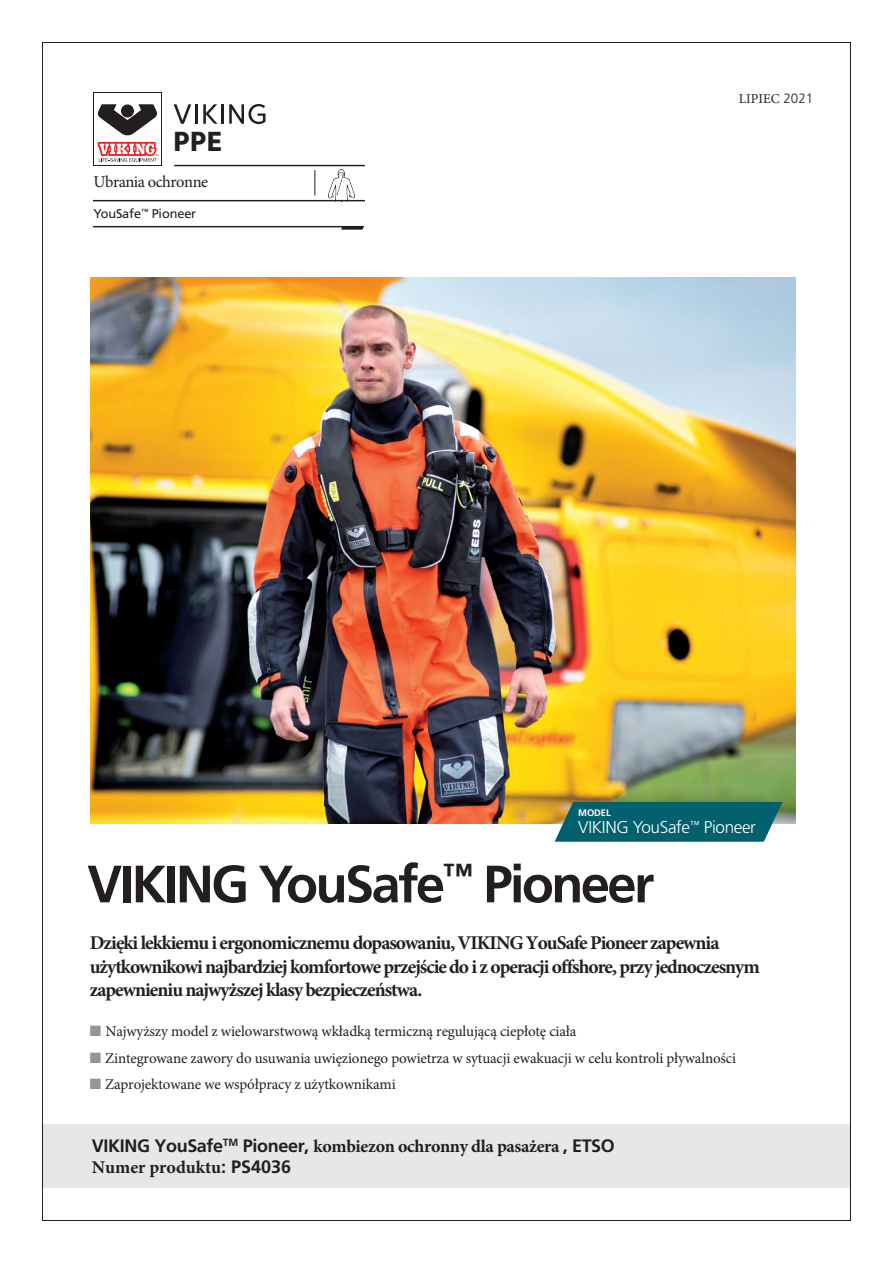
<style>
.page{position:relative;width:893px;height:1263px;background:#fff}
.page>*{position:absolute;margin:0;border:0;box-sizing:border-box;transform-origin:0 0}
.t1{font:700 52.5px "Frutiger";letter-spacing:-.05em;color:#231f20}
.t2{font:800 27.45px "Core Sans C 75";color:#231f20}
.t3{font:700 19.5px/23.4px "Minion Pro";letter-spacing:-.05em;color:#231f20}
.t4{font:700 18px/21.6px "Minion Pro";letter-spacing:-.02em;color:#231f20}
.t5{font:300 17.1px "Frutiger";letter-spacing:-.02em;color:#fff}
.t6{font:16.5px "Minion Pro";letter-spacing:-.03em;color:#231f20}
.t7{font:15px "Minion Pro";letter-spacing:-.01em;color:#231f20}
.t8{font:13.5px "Minion Pro";color:#231f20}
.t9{font:12.75px "Frutiger";letter-spacing:-.01em;color:#231f20}
.t10{font:700 9.45px "Frutiger";letter-spacing:-.01em;color:#fff}
.s1{font-family:"Frutiger";font-weight:300}
.s2{color:#939598}
.s3{font-family:"Frutiger"}
</style>
<div class="page">
<div style="left:43px;top:1125px;width:808px;height:63px;background:#e6e7e9"></div>
<img style="left:91px;top:277px;width:704px;height:546px">
<svg style="left:555px;top:802px;width:227px;height:40px;background:#136973"></svg>
<svg style="left:94px;top:226px;width:270px;height:4px"></svg>
<svg style="left:94px;top:104px;width:271px;height:98px"></svg>
<img style="left:328px;top:170px;width:27px;height:31px">
<h2 class="t2" style="left:173px;top:124px;width:51px">PPE</h2>
<p class="t6" style="left:94px;top:171px;width:116px">Ubrania ochronne</p>
<p class="t9" style="left:94px;top:206px;width:104px">YouSafe<sup>™</sup> Pioneer</p>
<p class="t8" style="left:739px;top:90px;width:76px">LIPIEC <span class="s1">2021</span></p>
<p class="t10" style="left:578px;top:807px;width:34px">MODEL</p>
<p class="t5" style="left:578px;top:817px;width:179px">VIKING YouSafe<sup>™</sup> Pioneer</p>
<h1 class="t1" style="left:87px;top:853px;width:569px">VIKING YouSafe<sup>™</sup> Pioneer</h1>
<h3 class="t3" style="left:90px;top:931px;width:672px">Dzięki lekkiemu i ergonomicznemu dopasowaniu, VIKING YouSafe Pioneer zapewnia użytkownikowi najbardziej komfortowe przejście do i z operacji offshore, przy jednoczesnym zapewnieniu najwyższej klasy bezpieczeństwa.</h3>
<p class="t7" style="left:90px;top:1021px;width:488px"><span class="s2">■</span> Najwyższy model z wielowarstwową wkładką termiczną regulującą ciepłotę ciała</p>
<p class="t7" style="left:90px;top:1048px;width:648px"><span class="s2">■</span> Zintegrowane zawory do usuwania uwięzionego powietrza w sytuacji ewakuacji w celu kontroli pływalności</p>
<p class="t7" style="left:90px;top:1074px;width:307px"><span class="s2">■</span> Zaprojektowane we współpracy z użytkownikami</p>
<p class="t4" style="left:92px;top:1135px;width:525px"><span class="s3">VIKING YouSafe</span><sup>TM</sup> <span class="s3">Pioneer,</span> kombiezon ochronny dla pasażera <span class="s3">, ETSO<br></span>Numer produktu<span class="s3">: PS4036</span></p>
</div>
